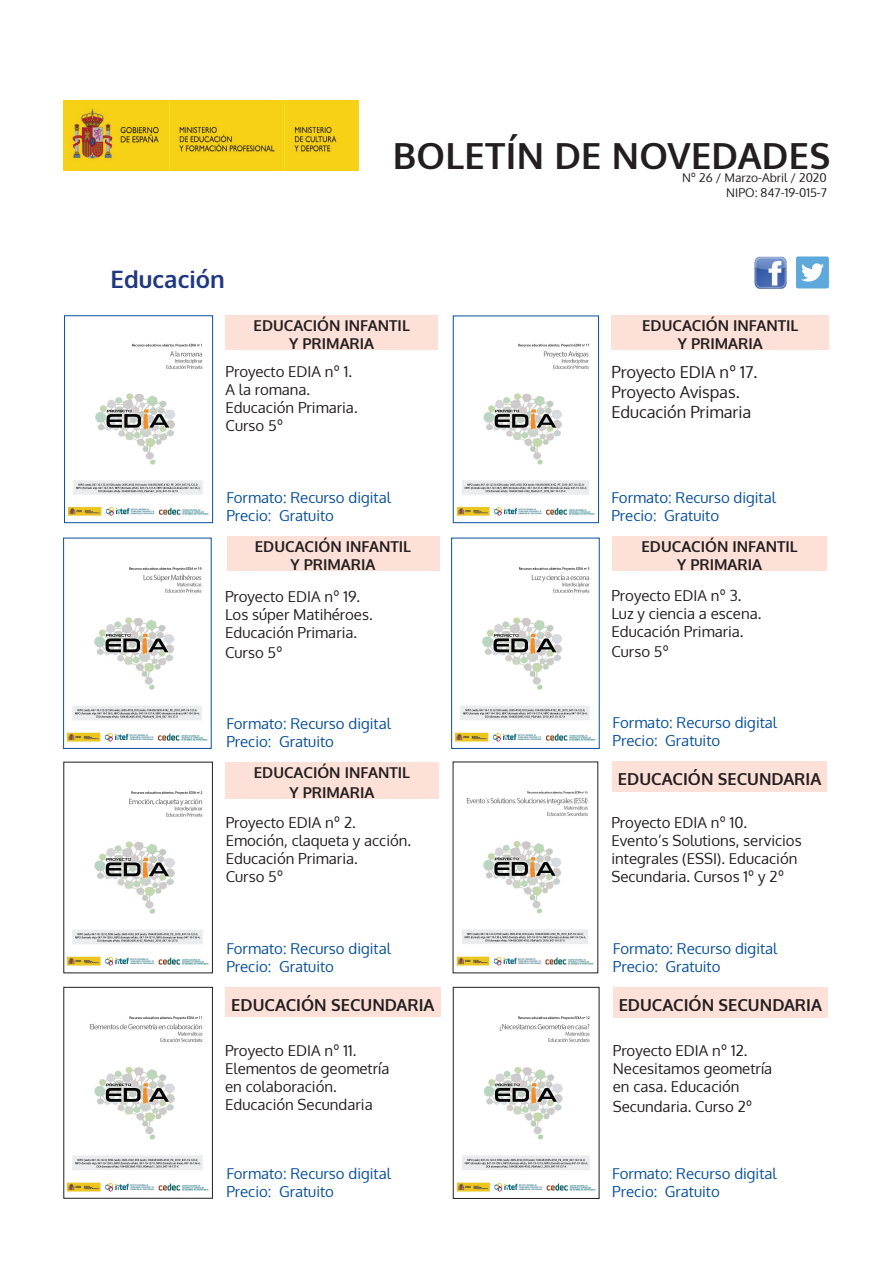
<style>
.page{position:relative;width:893px;height:1263px;background:#fff}
.page>*{position:absolute;margin:0;border:0;box-sizing:border-box;transform-origin:0 0}
.t1{font:700 36px "Oxygen";letter-spacing:.01em;color:#231f20}
.t2{font:700 24px "Oxygen";color:#203781}
.t3{font:700 16.5px "Oxygen";color:#231f20}
.t4{font:16.5px/19.8px "Oxygen";letter-spacing:-.005em;color:#231f20}
.t5{font:15px/18px "Oxygen";color:#231f20}
.t6{font:15px/18px "Oxygen";color:#09509b}
.t7{font:700 15px "Oxygen";color:#231f20}
.t8{font:12px "Oxygen";color:#231f20}
</style>
<div class="page">
<img style="left:795px;top:256px;width:34px;height:33px">
<img style="left:754px;top:256px;width:33px;height:33px">
<img style="left:64px;top:101px;width:295px;height:69px">
<div style="left:225px;top:762px;width:214px;height:36px;background:#fde0d8"></div>
<div style="left:612px;top:762px;width:215px;height:30px;background:#fde0d8"></div>
<div style="left:225px;top:987px;width:216px;height:30px;background:#fde0d8"></div>
<div style="left:613px;top:987px;width:215px;height:30px;background:#fde0d8"></div>
<img style="left:456px;top:1016px;width:140px;height:176px">
<div style="left:453px;top:987px;width:146px;height:211px;border:1px solid #231f20"></div>
<img style="left:66px;top:791px;width:143px;height:175px">
<img style="left:66px;top:1016px;width:143px;height:176px">
<div style="left:64px;top:987px;width:149px;height:211px;border:1px solid #231f20"></div>
<div style="left:225px;top:316px;width:213px;height:34px;background:#fde0d8"></div>
<img style="left:456px;top:791px;width:138px;height:175px">
<img style="left:67px;top:343px;width:142px;height:173px">
<div style="left:64px;top:316px;width:149px;height:207px;border:1px solid #09509b"></div>
<img style="left:456px;top:343px;width:139px;height:173px">
<div style="left:453px;top:316px;width:146px;height:207px;border:1px solid #09509b"></div>
<img style="left:66px;top:567px;width:142px;height:175px">
<div style="left:63px;top:538px;width:148px;height:211px;border:1px solid #09509b"></div>
<div style="left:227px;top:536px;width:212px;height:35px;background:#fde0d8"></div>
<div style="left:612px;top:536px;width:215px;height:35px;background:#fde0d8"></div>
<div style="left:611px;top:316px;width:218px;height:34px;background:#fde0d8"></div>
<img style="left:454px;top:567px;width:142px;height:175px">
<div style="left:451px;top:538px;width:148px;height:211px;border:1px solid #09509b"></div>
<h1 class="t1" style="left:393px;top:134px;width:439px">BOLETÍN DE NOVEDADES</h1>
<p class="t8" style="left:682px;top:170px;width:146px">Nº 26 / Marzo-Abril / 2020</p>
<h2 class="t2" style="left:111px;top:264px;width:116px">EDUCACIÓN</h2>
<p class="t7" style="left:254px;top:317px;width:30px">EDUCACIÓN</p>
<p class="t7" style="left:344px;top:317px;width:33px">IN FANTIL</p>
<p class="t7" style="left:289px;top:335px;width:23px">Y PRIMARIA</p>
<p class="t5" style="left:226px;top:363px;width:134px">Proyecto EDIA nº 1.<br>A la romana.<br>Educación Primaria.<br>Curso 5º</p>
<p class="t8" style="left:726px;top:185px;width:102px">NIPO: 847-19-015-7</p>
<p class="t7" style="left:642px;top:316px;width:30px">EDUCACIÓN</p>
<p class="t7" style="left:733px;top:316px;width:33px">IN FANTIL</p>
<p class="t7" style="left:678px;top:334px;width:23px">Y PRIMARIA</p>
<p class="t4" style="left:611px;top:362px;width:148px">Proyecto EDIA nº 17.<br>Proyecto Avispas.<br>Educación Primaria</p>
<p class="t6" style="left:226px;top:489px;width:166px">Formato: Recurso digital<br>Precio: Gratuito</p>
<p class="t6" style="left:611px;top:489px;width:166px">Formato: Recurso digital<br>Precio: Gratuito</p>
<p class="t7" style="left:255px;top:537px;width:30px">EDUCACIÓN</p>
<p class="t7" style="left:346px;top:537px;width:33px">IN FANTIL</p>
<p class="t7" style="left:291px;top:555px;width:23px">Y PRIMARIA</p>
<p class="t7" style="left:641px;top:537px;width:30px">EDUCACIÓN</p>
<p class="t7" style="left:732px;top:537px;width:33px">IN FANTIL</p>
<p class="t7" style="left:677px;top:555px;width:23px">Y PRIMARIA</p>
<p class="t5" style="left:225px;top:587px;width:149px">Proyecto EDIA nº 19.<br>Los súper Matihéroes.<br>Educación Primaria.</p>
<p class="t5" style="left:225px;top:643px;width:59px">Curso 5º</p>
<p class="t5" style="left:611px;top:587px;width:151px">Proyecto EDIA nº 3.<br>Luz y ciencia a escena.<br>Educación Primaria.</p>
<p class="t5" style="left:611px;top:643px;width:59px">Curso 5º</p>
<p class="t6" style="left:226px;top:714px;width:166px">Formato: Recurso digital<br>Precio: Gratuito</p>
<p class="t6" style="left:613px;top:714px;width:166px">Formato: Recurso digital<br>Precio: Gratuito</p>
<p class="t7" style="left:254px;top:763px;width:30px">EDUCACIÓN</p>
<p class="t7" style="left:345px;top:763px;width:33px">IN FANTIL</p>
<p class="t7" style="left:290px;top:783px;width:23px">Y PRIMARIA</p>
<p class="t5" style="left:226px;top:813px;width:187px">Proyecto EDIA nº 2.<br>Emoción, claqueta y acción.<br>Educación Primaria.<br>Curso 5º</p>
<p class="t3" style="left:618px;top:769px;width:205px">EDUCACIÓN SECUNDARIA</p>
<p class="t5" style="left:611px;top:813px;width:192px">Proyecto EDIA nº 10.<br>Evento’s Solutions, servicios integrales (ESSI). Educación<br>Secundaria. Cursos 1º y 2º</p>
<p class="t6" style="left:226px;top:939px;width:166px">Formato: Recurso digital<br>Precio: Gratuito</p>
<p class="t6" style="left:613px;top:939px;width:166px">Formato: Recurso digital<br>Precio: Gratuito</p>
<p class="t3" style="left:231px;top:994px;width:205px">EDUCACIÓN SECUNDARIA</p>
<p class="t5" style="left:225px;top:1041px;width:166px">Proyecto EDIA nº 11.<br>Elementos de geometría en colaboración.<br>Educación Secundaria</p>
<p class="t5" style="left:613px;top:1041px;width:161px">Proyecto EDIA nº 12.<br>Necesitamos geometría en casa. Educación</p>
<p class="t3" style="left:619px;top:994px;width:205px">EDUCACIÓN SECUNDARIA</p>
<p class="t5" style="left:613px;top:1097px;width:141px">Secundaria. Curso 2º</p>
<p class="t6" style="left:226px;top:1164px;width:166px">Formato: Recurso digital<br>Precio: Gratuito</p>
<p class="t6" style="left:612px;top:1164px;width:166px">Formato: Recurso digital<br>Precio: Gratuito</p>
</div>
